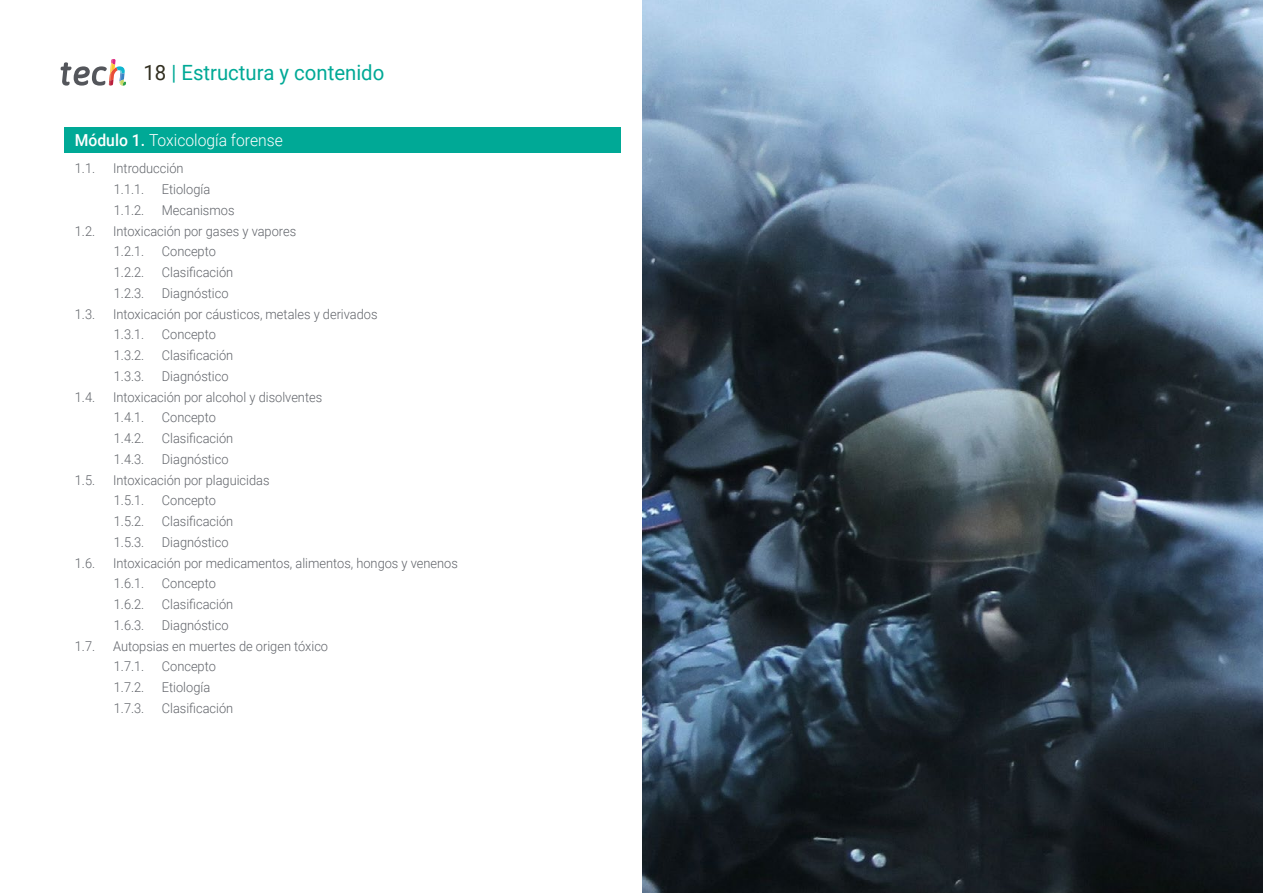
<style>
.page{position:relative;width:1263px;height:893px;background:#fff}
.page>*{position:absolute;margin:0;border:0;box-sizing:border-box;transform-origin:0 0}
.t1{font:21px "Roboto";color:#00a996}
.t2{font:300 16.5px "Roboto";color:#fff;scale:.95 1}
.t3{font:300 13.5px/20.7px "Roboto";color:#61646a;scale:.95 1}
.s1{color:#312e20}
.s2{font-weight:500}
</style>
<div class="page">
<div style="left:64px;top:128px;width:557px;height:25px;background:#00a996"></div>
<img style="left:642px;top:0;width:621px;height:893px">
<svg style="left:61px;top:59px;width:65px;height:27px"></svg>
<h1 class="t1" style="left:144px;top:57px;width:242px"><span class="s1">18</span> | Estructura y contenido</h1>
<p class="t2" style="left:75px;top:129px;width:220px"><span class="s2">Módulo 1.</span> Toxicología forense</p>
<p class="t3" style="left:75px;top:158px;width:23px">1.1.</p>
<p class="t3" style="left:113px;top:158px;width:76px">Introducción<br>1.1.1.</p>
<p class="t3" style="left:162px;top:179px;width:52px">Etiología</p>
<p class="t3" style="left:114px;top:199px;width:34px">1.1.2.</p>
<p class="t3" style="left:162px;top:199px;width:78px">Mecanismos</p>
<p class="t3" style="left:75px;top:220px;width:23px">1.2.</p>
<p class="t3" style="left:113px;top:220px;width:194px">Intoxicación por gases y vapores<br>1.2.1.</p>
<p class="t3" style="left:162px;top:241px;width:58px">Concepto</p>
<p class="t3" style="left:114px;top:262px;width:34px">1.2.2.</p>
<p class="t3" style="left:162px;top:262px;width:77px">Clasificación</p>
<p class="t3" style="left:114px;top:282px;width:34px">1.2.3.</p>
<p class="t3" style="left:162px;top:282px;width:72px">Diagnóstico</p>
<p class="t3" style="left:75px;top:303px;width:23px">1.3.</p>
<p class="t3" style="left:113px;top:303px;width:280px">Intoxicación por cáusticos, metales y derivados<br>1.3.1.</p>
<p class="t3" style="left:162px;top:324px;width:58px">Concepto</p>
<p class="t3" style="left:114px;top:345px;width:34px">1.3.2.</p>
<p class="t3" style="left:162px;top:345px;width:77px">Clasificación</p>
<p class="t3" style="left:114px;top:365px;width:34px">1.3.3.</p>
<p class="t3" style="left:162px;top:365px;width:72px">Diagnóstico</p>
<p class="t3" style="left:75px;top:386px;width:23px">1.4.</p>
<p class="t3" style="left:113px;top:386px;width:222px">Intoxicación por alcohol y disolventes<br>1.4.1.</p>
<p class="t3" style="left:162px;top:407px;width:58px">Concepto</p>
<p class="t3" style="left:114px;top:428px;width:34px">1.4.2.</p>
<p class="t3" style="left:162px;top:428px;width:77px">Clasificación</p>
<p class="t3" style="left:114px;top:448px;width:34px">1.4.3.</p>
<p class="t3" style="left:162px;top:448px;width:72px">Diagnóstico</p>
<p class="t3" style="left:75px;top:469px;width:23px">1.5.</p>
<p class="t3" style="left:113px;top:469px;width:166px">Intoxicación por plaguicidas<br>1.5.1.</p>
<p class="t3" style="left:162px;top:490px;width:58px">Concepto</p>
<p class="t3" style="left:114px;top:511px;width:34px">1.5.2.</p>
<p class="t3" style="left:162px;top:511px;width:77px">Clasificación</p>
<p class="t3" style="left:114px;top:531px;width:34px">1.5.3.</p>
<p class="t3" style="left:162px;top:531px;width:72px">Diagnóstico</p>
<p class="t3" style="left:75px;top:552px;width:23px">1.6.</p>
<p class="t3" style="left:113px;top:552px;width:364px">Intoxicación por medicamentos, alimentos, hongos y venenos<br>1.6.1.</p>
<p class="t3" style="left:162px;top:573px;width:58px">Concepto</p>
<p class="t3" style="left:114px;top:594px;width:34px">1.6.2.</p>
<p class="t3" style="left:162px;top:594px;width:77px">Clasificación</p>
<p class="t3" style="left:114px;top:614px;width:34px">1.6.3.</p>
<p class="t3" style="left:162px;top:614px;width:72px">Diagnóstico</p>
<p class="t3" style="left:75px;top:635px;width:23px">1.7.</p>
<p class="t3" style="left:113px;top:635px;width:228px">Autopsias en muertes de origen tóxico<br>1.7.1.</p>
<p class="t3" style="left:162px;top:656px;width:58px">Concepto</p>
<p class="t3" style="left:114px;top:677px;width:34px">1.7.2.</p>
<p class="t3" style="left:162px;top:677px;width:52px">Etiología</p>
<p class="t3" style="left:114px;top:697px;width:34px">1.7.3.</p>
<p class="t3" style="left:162px;top:697px;width:77px">Clasificación</p>
</div>
